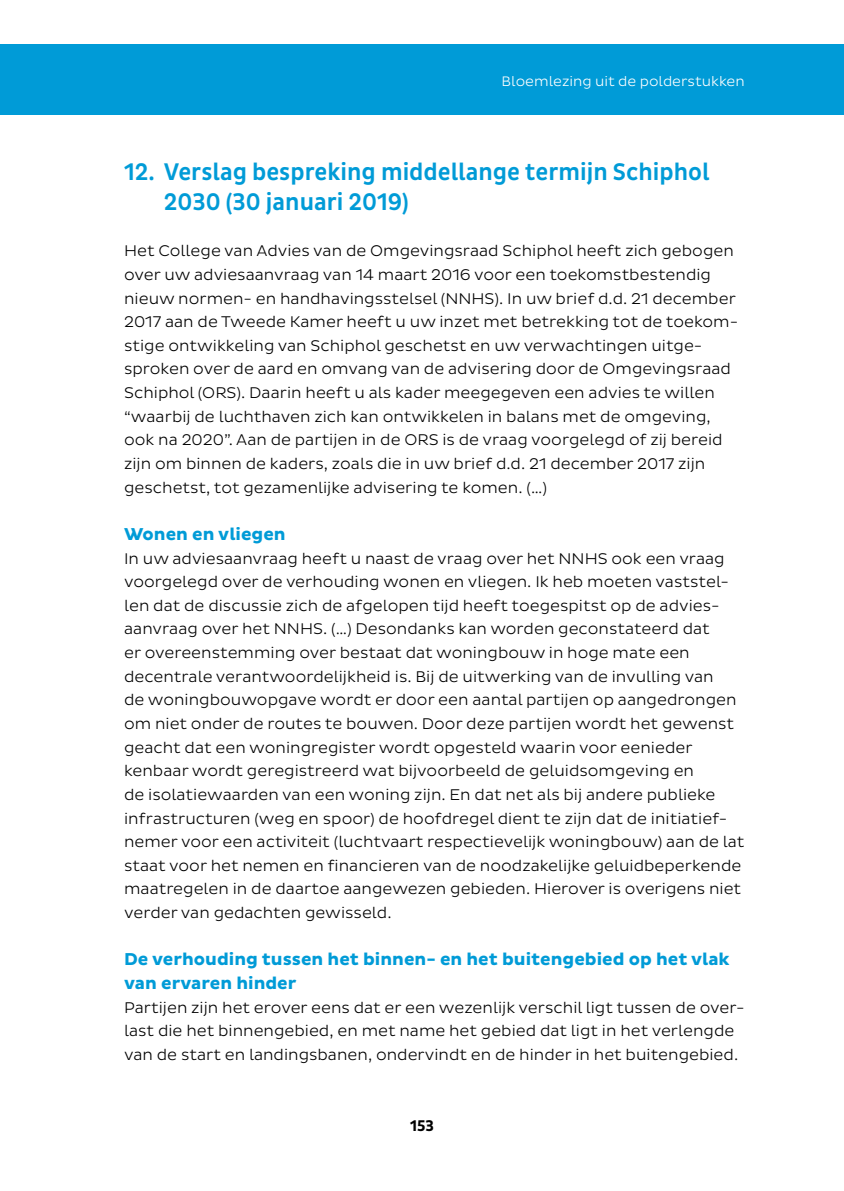
<style>
.page{position:relative;width:844px;height:1191px;background:#fff}
.page>*{position:absolute;margin:0;border:0;box-sizing:border-box;transform-origin:0 0}
.t1{font:500 24.5px/29.4px "Pluto Sans Cond";color:#009bd7}
.t2{font:700 17.5px/23.6px "Pluto Sans";color:#009bd7}
.t3{font:300 15.75px/23.6px "Pluto Sans";color:#000}
.t4{font:700 15.75px "Pluto Sans Cond";color:#000}
.t5{font:300 14px "Pluto Sans";color:#fff}
</style>
<div class="page">
<div style="left:0;top:44px;width:843px;height:70px;background:#009bd7"></div>
<p class="t5" style="left:501px;top:73px;width:244px">Bloemlezing uit de polderstukken</p>
<h1 class="t1" style="left:164px;top:158px;width:547px;text-indent:-40px">12. Verslag bespreking middellange termijn Schiphol<br>2030 (30 januari 2019)</h1>
<p class="t3" style="left:124px;top:239px;width:615px">Het College van Advies van de Omgevingsraad Schiphol heeft zich gebogen over uw adviesaanvraag van 14 maart 2016 voor een toekomstbestendig nieuw normen- en handhavingsstelsel (NNHS). In uw brief d.d. 21 december 2017 aan de Tweede Kamer heeft u uw inzet met betrekking tot de toekom&shy;stige ontwikkeling van Schiphol geschetst en uw verwachtingen uitge&shy;sproken over de aard en omvang van de advisering door de Omgevingsraad Schiphol (ORS). Daarin heeft u als kader meegegeven een advies te willen “waarbij de luchthaven zich kan ontwikkelen in balans met de omgeving, ook na 2020”. Aan de partijen in de ORS is de vraag voorgelegd of zij bereid zijn om binnen de kaders, zoals die in uw brief d.d. 21 december 2017 zijn geschetst, tot gezamenlijke advisering te komen. (…)</p>
<p class="t2" style="left:124px;top:522px;width:163px">Wonen en vliegen</p>
<p class="t3" style="left:124px;top:546px;width:621px">In uw adviesaanvraag heeft u naast de vraag over het NNHS ook een vraag voorgelegd over de verhouding wonen en vliegen. Ik heb moeten vaststel&shy;len dat de discussie zich de afgelopen tijd heeft toegespitst op de advies&shy;aanvraag over het NNHS. (…) Desondanks kan worden geconstateerd dat<br>er overeenstemming over bestaat dat woningbouw in hoge mate een decentrale verantwoordelijkheid is. Bij de uitwerking van de invulling van<br>de woningbouwopgave wordt er door een aantal partijen op aangedrongen om niet onder de routes te bouwen. Door deze partijen wordt het gewenst geacht dat een woningregister wordt opgesteld waarin voor eenieder kenbaar wordt geregistreerd wat bijvoorbeeld de geluidsomgeving en<br>de isolatiewaarden van een woning zijn. En dat net als bij andere publieke infrastructuren (weg en spoor) de hoofdregel dient te zijn dat de initiatief&shy;nemer voor een activiteit (luchtvaart respectievelijk woningbouw) aan de lat staat voor het nemen en financieren van de noodzakelijke geluidbeperkende maatregelen in de daartoe aangewezen gebieden. Hierover is overigens niet verder van gedachten gewisseld.</p>
<p class="t2" style="left:124px;top:948px;width:607px">De verhouding tussen het binnen- en het buitengebied op het vlak van ervaren hinder</p>
<p class="t3" style="left:124px;top:995px;width:621px">Partijen zijn het erover eens dat er een wezenlijk verschil ligt tussen de over&shy;last die het binnengebied, en met name het gebied dat ligt in het verlengde van de start en landingsbanen, ondervindt en de hinder in het buitengebied.</p>
<p class="t4" style="left:410px;top:1116px;width:25px">153</p>
</div>
